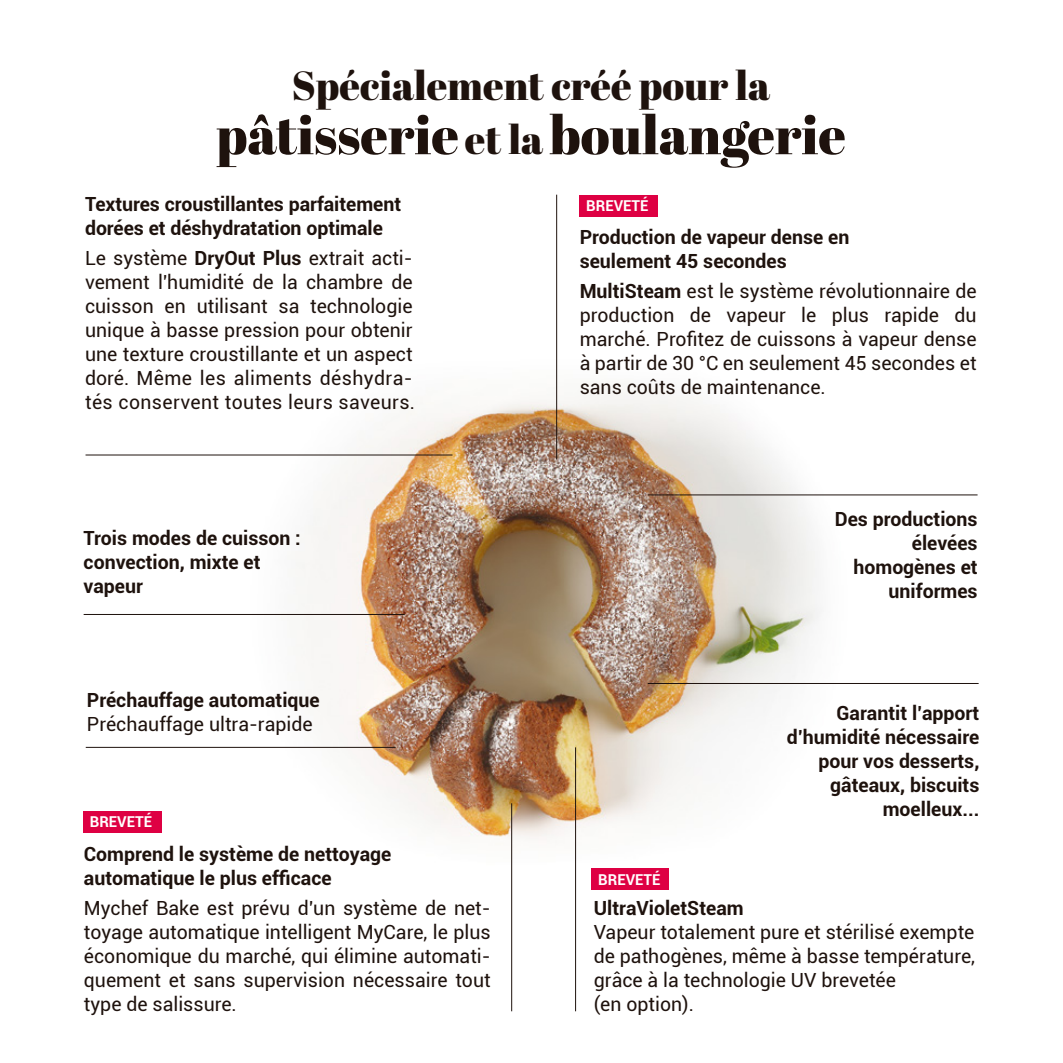
<style>
.page{position:relative;width:1063px;height:1063px;background:#fff}
.page>*{position:absolute;margin:0;border:0;box-sizing:border-box;transform-origin:0 0}
.t1{font:54px "Abril Fatface";color:#1e120d}
.t2{font:40.5px "Abril Fatface";color:#1e120d}
.t3{font:19.5px/24px "Roboto";color:#1e120d}
.t4{font:700 19.5px/24px "Roboto";color:#1e120d}
.t5{font:700 15px "Roboto";color:#fff}
.s1{font-size:40.5px}
.s2{font-weight:700}
</style>
<div class="page">
<img style="left:149px;top:344px;width:760px;height:528px">
<hr style="left:511px;top:803px;width:1px;height:208px;background:#1e120d">
<hr style="left:575px;top:747px;width:1px;height:264px;background:#1e120d">
<hr style="left:86px;top:747px;width:310px;height:1px;background:#1e120d">
<hr style="left:556px;top:195px;width:1px;height:265px;background:#1e120d">
<hr style="left:648px;top:495px;width:330px;height:1px;background:#1e120d">
<hr style="left:86px;top:455px;width:367px;height:1px;background:#1e120d">
<hr style="left:648px;top:683px;width:331px;height:1px;background:#1e120d">
<hr style="left:84px;top:614px;width:321px;height:1px;background:#1e120d">
<div style="left:592px;top:868px;width:77px;height:22px;background:#de0043"></div>
<div style="left:83px;top:811px;width:79px;height:21px;background:#de0043"></div>
<div style="left:580px;top:195px;width:78px;height:21px;background:#de0043"></div>
<h2 class="t2" style="left:292px;top:57px;width:480px">Spécialement créé pour la</h2>
<h1 class="t1" style="left:216px;top:97px;width:631px">pâtisserie<span class="s1">et la</span>boulangerie</h1>
<p class="t4" style="left:85px;top:191px;width:318px">Textures croustillantes parfaitement dorées et déshydratation optimale</p>
<p class="t3" style="left:85px;top:246px;width:332px">Le système <span class="s2">DryOut Plus</span> extrait acti&shy;vement l'humidité de la chambre de cuisson en utilisant sa technologie unique à basse pression pour obtenir une texture croustillante et un aspect doré. Même les aliments déshydra&shy;tés conservent toutes leurs saveurs.</p>
<p class="t4" style="left:84px;top:525px;width:219px">Trois modes de cuisson : convection, mixte et vapeur</p>
<p class="t5" style="left:586px;top:196px;width:64px">BREVETÉ</p>
<p class="t4" style="left:580px;top:224px;width:271px">Production de vapeur dense en seulement 45 secondes</p>
<p class="t3" style="left:580px;top:278px;width:399px;text-align:justify"><span class="s2">MultiSteam</span> est le système révolutionnaire de production de vapeur le plus rapide du marché. Profitez de cuissons à vapeur dense à partir de 30 °C en seulement 45 secondes et sans coûts de maintenance.</p>
<p class="t4" style="left:835px;top:507px;width:144px;text-align:right">Des productions élevées homogènes et uniformes</p>
<p class="t4" style="left:87px;top:687px;width:234px">Préchauffage automatique</p>
<p class="t3" style="left:87px;top:711px;width:227px">Préchauffage ultra-rapide</p>
<p class="t4" style="left:787px;top:701px;width:194px;text-align:right">Garantit l’apport d’humidité nécessaire pour vos desserts, gâteaux, biscuits moelleux...</p>
<p class="t5" style="left:90px;top:812px;width:64px">BREVETÉ</p>
<p class="t4" style="left:84px;top:841px;width:309px">Comprend le système de nettoyage automatique le plus efficace</p>
<p class="t3" style="left:84px;top:895px;width:408px;text-align:justify">Mychef Bake est prévu d'un système de net&shy;toyage automatique intelligent MyCare, le plus économique du marché, qui élimine automati&shy;quement et sans supervision nécessaire tout type de salissure.</p>
<p class="t5" style="left:598px;top:869px;width:64px">BREVETÉ</p>
<p class="t4" style="left:594px;top:895px;width:151px">UltraVioletSteam</p>
<p class="t3" style="left:594px;top:919px;width:383px">Vapeur totalement pure et stérilisé exempte de pathogènes, même à basse température, grâce à la technologie UV brevetée<br>(en option).</p>
</div>
